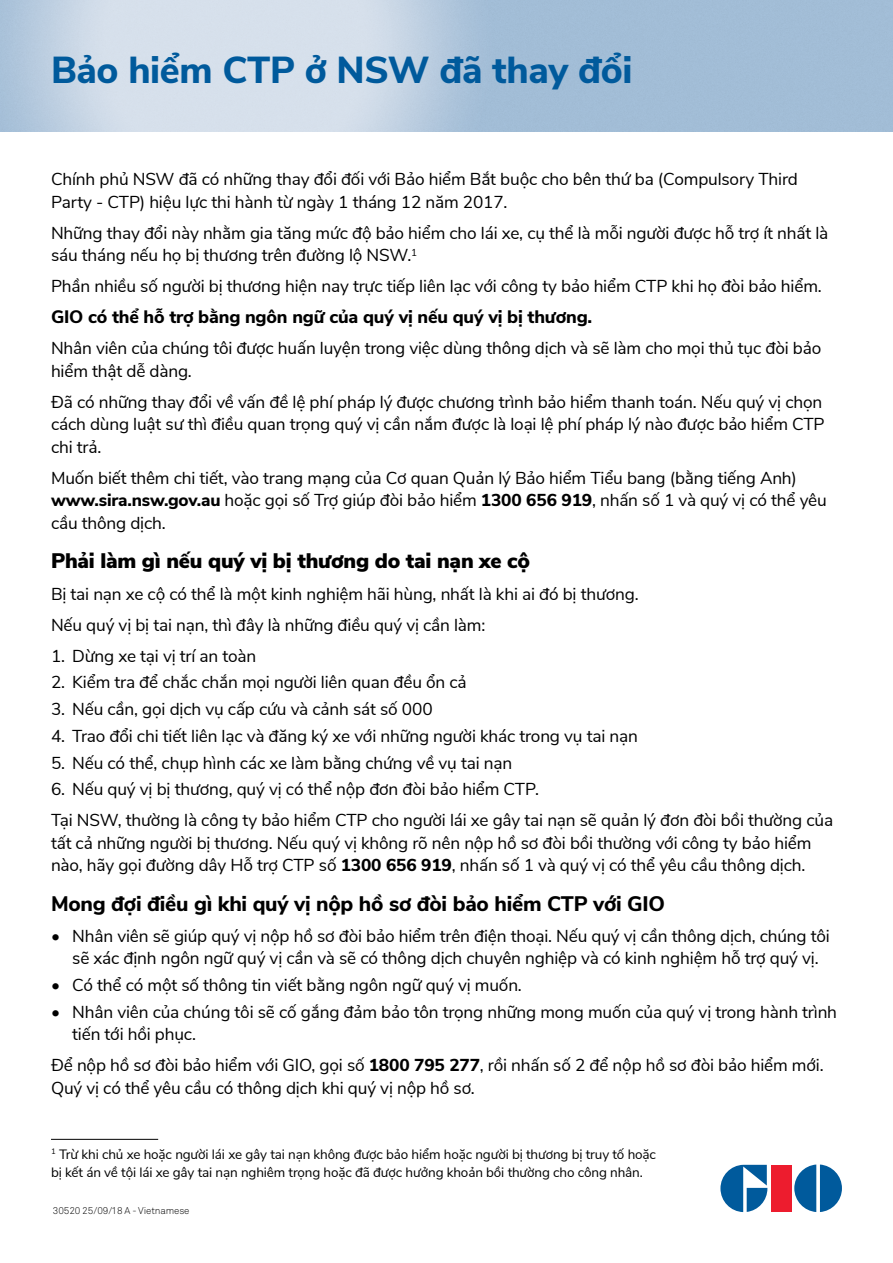
<style>
.page{position:relative;width:893px;height:1263px;background:#fff}
.page>*{position:absolute;margin:0;border:0;box-sizing:border-box;transform-origin:0 0}
.t1{font:800 37.5px "Nunito Sans";letter-spacing:-.01em;color:#005a9c}
.t2{font:800 21px "Nunito Sans";letter-spacing:-.01em;color:#000}
.t3{font:900 21px "Nunito Sans";letter-spacing:-.01em;color:#000}
.t4{font:800 18px "Nunito Sans";letter-spacing:-.01em;color:#000}
.t5{font:17.25px/22.5px "Nunito Sans";letter-spacing:-.01em;color:#000}
.t6{font:13.5px/18px "Nunito Sans";letter-spacing:-.01em;color:#000}
.t7{font:300 9.75px "Akkurat Std";letter-spacing:-.01em;color:#000}
.s1{font-weight:800}
</style>
<div class="page">
<div style="left:771px;top:1165px;width:21px;height:47px;background:#ed1c2e"></div>
<svg style="left:794px;top:1164px;width:48px;height:48px"></svg>
<svg style="left:720px;top:1165px;width:47px;height:47px"></svg>
<hr style="left:51px;top:1139px;width:107px;height:1px;background:#000">
<h1 class="t1" style="left:51px;top:42px;width:583px">Bảo hiểm CTP ở NSW đã thay đổi</h1>
<p class="t5" style="left:51px;top:167px;width:748px">Chính phủ NSW đã có những thay đổi đối với Bảo hiểm Bắt buộc cho bên thứ ba (Compulsory Third<br>Party - CTP) hiệu lực thi hành từ ngày 1 tháng 12 năm 2017.</p>
<p class="t5" style="left:51px;top:221px;width:779px">Những thay đổi này nhằm gia tăng mức độ bảo hiểm cho lái xe, cụ thể là mỗi người được hỗ trợ ít nhất là sáu tháng nếu họ bị thương trên đường lộ NSW.<sup>1</sup></p>
<p class="t5" style="left:51px;top:274px;width:772px">Phần nhiều số người bị thương hiện nay trực tiếp liên lạc với công ty bảo hiểm CTP khi họ đòi bảo hiểm.</p>
<p class="t4" style="left:51px;top:304px;width:543px">GIO có thể hỗ trợ bằng ngôn ngữ của quý vị nếu quý vị bị thương.</p>
<p class="t5" style="left:51px;top:336px;width:772px">Nhân viên của chúng tôi được huấn luyện trong việc dùng thông dịch và sẽ làm cho mọi thủ tục đòi bảo hiểm thật dễ dàng.</p>
<p class="t5" style="left:51px;top:390px;width:775px">Đã có những thay đổi về vấn đề lệ phí pháp lý được chương trình bảo hiểm thanh toán. Nếu quý vị chọn cách dùng luật sư thì điều quan trọng quý vị cần nắm được là loại lệ phí pháp lý nào được bảo hiểm CTP chi trả.</p>
<p class="t5" style="left:51px;top:466px;width:777px">Muốn biết thêm chi tiết, vào trang mạng của Cơ quan Quản lý Bảo hiểm Tiểu bang (bằng tiếng Anh) <span class="s1">www.sira.nsw.gov.au</span> hoặc gọi số Trợ giúp đòi bảo hiểm <span class="s1">1300 656 919</span>, nhấn số 1 và quý vị có thể yêu cầu thông dịch.</p>
<p class="t3" style="left:51px;top:546px;width:481px">Phải làm gì nếu quý vị bị thương do tai nạn xe cộ</p>
<p class="t5" style="left:51px;top:577px;width:589px;line-height:31px">Bị tai nạn xe cộ có thể là một kinh nghiệm hãi hùng, nhất là khi ai đó bị thương.<br>Nếu quý vị bị tai nạn, thì đây là những điều quý vị cần làm:</p>
<p class="t5" style="left:51px;top:643px;width:207px">1. Dừng xe tại vị trí an toàn</p>
<p class="t5" style="left:51px;top:670px;width:417px">2. Kiểm tra để chắc chắn mọi người liên quan đều ổn cả</p>
<p class="t5" style="left:51px;top:697px;width:383px">3. Nếu cần, gọi dịch vụ cấp cứu và cảnh sát số 000</p>
<p class="t5" style="left:51px;top:723px;width:588px">4. Trao đổi chi tiết liên lạc và đăng ký xe với những người khác trong vụ tai nạn</p>
<p class="t5" style="left:51px;top:750px;width:463px">5. Nếu có thể, chụp hình các xe làm bằng chứng về vụ tai nạn</p>
<p class="t5" style="left:51px;top:773px;width:784px;line-height:31px">6. Nếu quý vị bị thương, quý vị có thể nộp đơn đòi bảo hiểm CTP.<br>Tại NSW, thường là công ty bảo hiểm CTP cho người lái xe gây tai nạn sẽ quản lý đơn đòi bồi thường của</p>
<p class="t5" style="left:51px;top:830px;width:762px">tất cả những người bị thương. Nếu quý vị không rõ nên nộp hồ sơ đòi bồi thường với công ty bảo hiểm nào, hãy gọi đường dây Hỗ trợ CTP số <span class="s1">1300 656 919</span>, nhấn số 1 và quý vị có thể yêu cầu thông dịch.</p>
<p class="t2" style="left:51px;top:888px;width:615px">Mong đợi điều gì khi quý vị nộp hồ sơ đòi bảo hiểm CTP với GIO</p>
<p class="t5" style="left:51px;top:923px;width:780px;text-align:center">• Nhân viên sẽ giúp quý vị nộp hồ sơ đòi bảo hiểm trên điện thoại. Nếu quý vị cần thông dịch, chúng tôi sẽ xác định ngôn ngữ quý vị cần và sẽ có thông dịch chuyên nghiệp và có kinh nghiệm hỗ trợ quý vị.</p>
<p class="t5" style="left:51px;top:973px;width:472px">• Có thể có một số thông tin viết bằng ngôn ngữ quý vị muốn.</p>
<p class="t5" style="left:72px;top:999px;width:766px;text-indent:-21px">• Nhân viên của chúng tôi sẽ cố gắng đảm bảo tôn trọng những mong muốn của quý vị trong hành trình tiến tới hồi phục.</p>
<p class="t5" style="left:51px;top:1053px;width:774px">Để nộp hồ sơ đòi bảo hiểm với GIO, gọi số <span class="s1">1800 795 277</span>, rồi nhấn số 2 để nộp hồ sơ đòi bảo hiểm mới.<br>Quý vị có thể yêu cầu có thông dịch khi quý vị nộp hồ sơ.</p>
<p class="t6" style="left:51px;top:1144px;width:606px"><sup>1</sup> Trừ khi chủ xe hoặc người lái xe gây tai nạn không được bảo hiểm hoặc người bị thương bị truy tố hoặc bị kết án về tội lái xe gây tai nạn nghiêm trọng hoặc đã được hưởng khoản bồi thường cho công nhân.</p>
<p class="t7" style="left:53px;top:1204px;width:138px">30520 25/09/18 A - Vietnamese</p>
</div>
